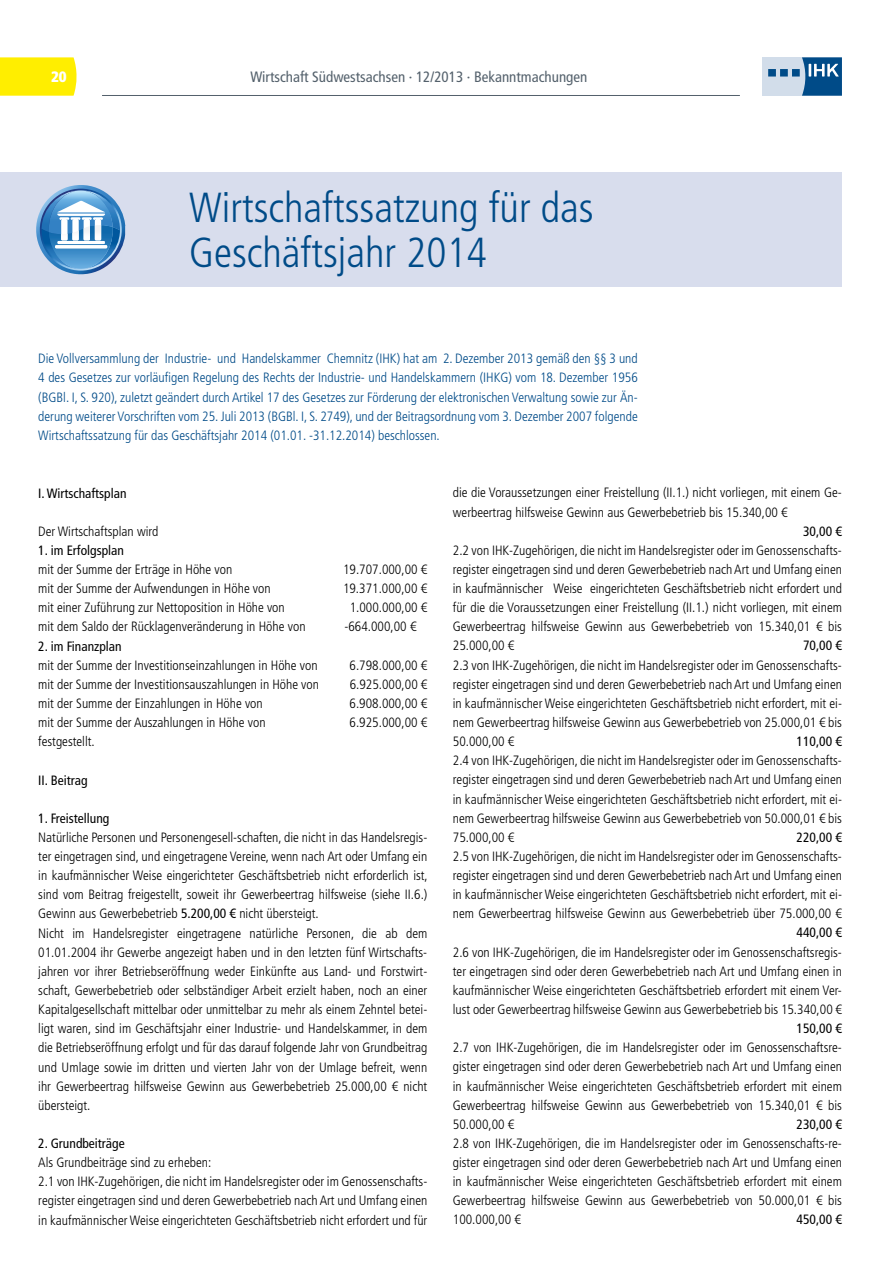
<style>
.page{position:relative;width:893px;height:1263px;background:#fff}
.page>*{position:absolute;margin:0;border:0;box-sizing:border-box;transform-origin:0 0}
.t1{font:300 condensed 42px/45px "Frutiger LT";color:#004b88}
.t2{font:condensed 15px "Frutiger LT";color:#54616c}
.t3{font:900 condensed 15px "Frutiger LT";color:#fff}
.t4{font:300 condensed 13.5px/19.2px "Frutiger LT";color:#000;text-align:justify}
.t5{font:300 condensed 13.5px/19.2px "Frutiger LT";color:#004b88;text-align:justify}
.t6{font:condensed 13.5px "Frutiger LT";color:#000}
.s1{font-weight:400}
</style>
<div class="page">
<div style="left:762px;top:57px;width:80px;height:39px;background:#d2ddea"></div>
<hr style="left:102px;top:95px;width:638px;height:1px;background:#54616c">
<svg style="left:0;top:57px;width:77px;height:39px;background:#ffee09"></svg>
<svg style="left:768px;top:57px;width:74px;height:39px"></svg>
<div style="left:0;top:172px;width:842px;height:115px;background:#d8dded"></div>
<svg style="left:36px;top:185px;width:89px;height:90px"></svg>
<p class="t3" style="left:51px;top:68px;width:17px">20</p>
<p class="t2" style="left:250px;top:68px;width:338px">Wirtschaft Südwestsachsen · 12/2013 · Bekanntmachungen</p>
<h1 class="t1" style="left:189px;top:185px;width:406px">Wirtschaftssatzung für das<br>Geschäftsjahr 2014</h1>
<p class="t5" style="left:38px;top:349px;width:601px">Die Vollversammlung der Industrie- und Handelskammer Chemnitz (IHK) hat am 2. Dezember 2013 gemäß den §§ 3 und 4 des Gesetzes zur vorläufigen Regelung des Rechts der Industrie- und Handelskammern (IHKG) vom 18. Dezember 1956 (BGBl. I, S. 920), zuletzt geändert durch Artikel 17 des Gesetzes zur Förderung der elektronischen Verwaltung sowie zur Än&shy;derung weiterer Vorschriften vom 25. Juli 2013 (BGBl. I, S. 2749), und der Beitragsordnung vom 3. Dezember 2007 folgende Wirtschaftssatzung für das Geschäftsjahr 2014 (01.01. -31.12.2014) beschlossen.</p>
<p class="t6" style="left:38px;top:485px;width:90px">I. Wirtschaftsplan</p>
<p class="t4" style="left:38px;top:522px;width:122px">Der Wirtschaftsplan wird</p>
<p class="t6" style="left:38px;top:542px;width:87px">1. im Erfolgsplan</p>
<p class="t4" style="left:38px;top:560px;width:196px">mit der Summe der Erträge in Höhe von</p>
<p class="t4" style="left:343px;top:560px;width:86px">19.707.000,00 €</p>
<p class="t4" style="left:38px;top:579px;width:234px">mit der Summe der Aufwendungen in Höhe von</p>
<p class="t4" style="left:343px;top:579px;width:86px">19.371.000,00 €</p>
<p class="t4" style="left:38px;top:598px;width:248px">mit einer Zuführung zur Nettoposition in Höhe von</p>
<p class="t4" style="left:350px;top:598px;width:79px">1.000.000,00 €</p>
<p class="t4" style="left:38px;top:617px;width:269px">mit dem Saldo der Rücklagenveränderung in Höhe von</p>
<p class="t4" style="left:344px;top:617px;width:74px">-664.000,00 €</p>
<p class="t6" style="left:38px;top:638px;width:85px">2. im Finanzplan</p>
<p class="t4" style="left:38px;top:656px;width:281px">mit der Summe der Investitionseinzahlungen in Höhe von</p>
<p class="t4" style="left:350px;top:656px;width:79px">6.798.000,00 €</p>
<p class="t4" style="left:38px;top:675px;width:282px">mit der Summe der Investitionsauszahlungen in Höhe von</p>
<p class="t4" style="left:350px;top:675px;width:79px">6.925.000,00 €</p>
<p class="t4" style="left:38px;top:694px;width:226px">mit der Summe der Einzahlungen in Höhe von</p>
<p class="t4" style="left:350px;top:694px;width:79px">6.908.000,00 €</p>
<p class="t4" style="left:38px;top:713px;width:229px">mit der Summe der Auszahlungen in Höhe von</p>
<p class="t4" style="left:350px;top:713px;width:79px">6.925.000,00 €</p>
<p class="t4" style="left:38px;top:732px;width:58px">festgestellt.</p>
<p class="t6" style="left:38px;top:772px;width:51px">II. Beitrag</p>
<p class="t6" style="left:38px;top:810px;width:73px">1. Freistellung</p>
<p class="t4" style="left:38px;top:828px;width:391px;text-align:left">Natürliche Personen und Personengesell-schaften, die nicht in das Handelsregis&shy;ter eingetragen sind, und eingetragene Vereine, wenn nach Art oder Umfang ein in kaufmännischer Weise eingerichteter Geschäftsbetrieb nicht erforderlich ist, sind vom Beitrag freigestellt, soweit ihr Gewerbeertrag hilfsweise (siehe II.6.)<br>Gewinn aus Gewerbebetrieb <span class="s1">5.200,00 €</span> nicht übersteigt.<br>Nicht im Handelsregister eingetragene natürliche Personen, die ab dem 01.01.2004 ihr Gewerbe angezeigt haben und in den letzten fünf Wirtschafts&shy;jahren vor ihrer Betriebseröffnung weder Einkünfte aus Land- und Forstwirt&shy;schaft, Gewerbebetrieb oder selbständiger Arbeit erzielt haben, noch an einer Kapitalgesellschaft mittelbar oder unmittelbar zu mehr als einem Zehntel betei&shy;ligt waren, sind im Geschäftsjahr einer Industrie- und Handelskammer, in dem die Betriebseröffnung erfolgt und für das darauf folgende Jahr von Grundbeitrag und Umlage sowie im dritten und vierten Jahr von der Umlage befreit, wenn ihr Gewerbeertrag hilfsweise Gewinn aus Gewerbebetrieb 25.000,00 € nicht übersteigt.</p>
<p class="t6" style="left:38px;top:1135px;width:88px">2. Grundbeiträge</p>
<p class="t4" style="left:38px;top:1153px;width:391px;text-align:left">Als Grundbeiträge sind zu erheben:<br>2.1 von IHK-Zugehörigen, die nicht im Handelsregister oder im Genossenschafts&shy;register eingetragen sind und deren Gewerbebetrieb nach Art und Umfang einen in kaufmännischer Weise eingerichteten Geschäftsbetrieb nicht erfordert und für</p>
<p class="t4" style="left:453px;top:483px;width:391px">die die Voraussetzungen einer Freistellung (II.1.) nicht vorliegen, mit einem Ge&shy;werbeertrag hilfsweise Gewinn aus Gewerbebetrieb bis 15.340,00 €</p>
<p class="t6" style="left:803px;top:523px;width:40px">30,00 €</p>
<p class="t4" style="left:453px;top:541px;width:391px">2.2 von IHK-Zugehörigen, die nicht im Handelsregister oder im Genossenschafts&shy;register eingetragen sind und deren Gewerbebetrieb nach Art und Umfang einen in kaufmännischer Weise eingerichteten Geschäftsbetrieb nicht erfordert und für die die Voraussetzungen einer Freistellung (II.1.) nicht vorliegen, mit einem Gewerbeertrag hilfsweise Gewinn aus Gewerbebetrieb von 15.340,01 € bis 25.000,00 €</p>
<p class="t6" style="left:803px;top:638px;width:40px">70,00 €</p>
<p class="t4" style="left:453px;top:655px;width:391px">2.3 von IHK-Zugehörigen, die nicht im Handelsregister oder im Genossenschafts&shy;register eingetragen sind und deren Gewerbebetrieb nach Art und Umfang einen in kaufmännischer Weise eingerichteten Geschäftsbetrieb nicht erfordert, mit ei&shy;nem Gewerbeertrag hilfsweise Gewinn aus Gewerbebetrieb von 25.000,01 € bis 50.000,00 €</p>
<p class="t6" style="left:797px;top:734px;width:47px">110,00 €</p>
<p class="t4" style="left:453px;top:751px;width:391px">2.4 von IHK-Zugehörigen, die nicht im Handelsregister oder im Genossenschafts&shy;register eingetragen sind und deren Gewerbebetrieb nach Art und Umfang einen in kaufmännischer Weise eingerichteten Geschäftsbetrieb nicht erfordert, mit ei&shy;nem Gewerbeertrag hilfsweise Gewinn aus Gewerbebetrieb von 50.000,01 € bis 75.000,00 €</p>
<p class="t6" style="left:797px;top:829px;width:47px">220,00 €</p>
<p class="t4" style="left:453px;top:847px;width:391px">2.5 von IHK-Zugehörigen, die nicht im Handelsregister oder im Genossenschafts&shy;register eingetragen sind und deren Gewerbebetrieb nach Art und Umfang einen in kaufmännischer Weise eingerichteten Geschäftsbetrieb nicht erfordert, mit ei&shy;nem Gewerbeertrag hilfsweise Gewinn aus Gewerbebetrieb über 75.000,00 €</p>
<p class="t6" style="left:797px;top:925px;width:47px">440,00 €</p>
<p class="t4" style="left:453px;top:942px;width:391px">2.6 von IHK-Zugehörigen, die im Handelsregister oder im Genossenschaftsregis&shy;ter eingetragen sind oder deren Gewerbebetrieb nach Art und Umfang einen in kaufmännischer Weise eingerichteten Geschäftsbetrieb erfordert mit einem Ver&shy;lust oder Gewerbeertrag hilfsweise Gewinn aus Gewerbebetrieb bis 15.340,00 €</p>
<p class="t6" style="left:797px;top:1020px;width:47px">150,00 €</p>
<p class="t4" style="left:453px;top:1038px;width:391px">2.7 von IHK-Zugehörigen, die im Handelsregister oder im Genossenschaftsre&shy;gister eingetragen sind oder deren Gewerbebetrieb nach Art und Umfang einen in kaufmännischer Weise eingerichteten Geschäftsbetrieb erfordert mit einem Gewerbeertrag hilfsweise Gewinn aus Gewerbebetrieb von 15.340,01 € bis 50.000,00 €</p>
<p class="t6" style="left:797px;top:1116px;width:47px">230,00 €</p>
<p class="t4" style="left:453px;top:1134px;width:391px">2.8 von IHK-Zugehörigen, die im Handelsregister oder im Genossenschafts-re&shy;gister eingetragen sind oder deren Gewerbebetrieb nach Art und Umfang einen in kaufmännischer Weise eingerichteten Geschäftsbetrieb erfordert mit einem Gewerbeertrag hilfsweise Gewinn aus Gewerbebetrieb von 50.000,01 € bis 100.000,00 €</p>
<p class="t6" style="left:797px;top:1212px;width:47px">450,00 €</p>
</div>
